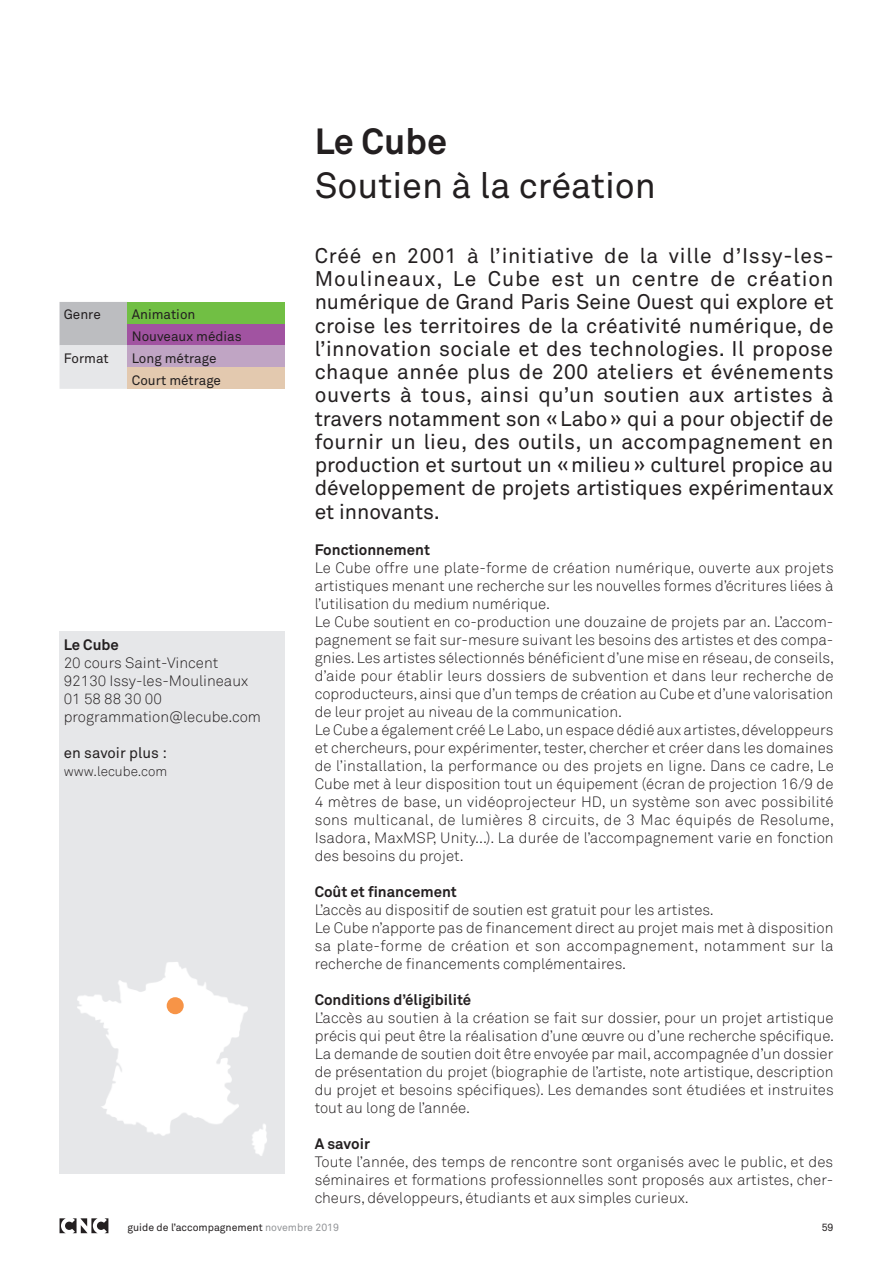
<style>
.page{position:relative;width:893px;height:1263px;background:#fff}
.page>*{position:absolute;margin:0;border:0;box-sizing:border-box;transform-origin:0 0}
.t1{font:36px "Akkurat";color:#231f20}
.t2{font:700 36px "Akkurat";color:#231f20}
.CHAPO{font:21px/23.2px "Akkurat";color:#231f20;text-align:justify}
.TEXTE{font:300 15px/18px "Akkurat";color:#231f20;text-align:justify}
.TEXTE-2{font:700 15px "Akkurat";color:#231f20}
.t3{font:15px "Akkurat";color:#231f20}
.t4{font:13.5px "Akkurat";color:#231f20}
.t5{font:300 13.5px "Akkurat";color:#231f20}
.t6{font:10.5px "Akkurat";color:#231f20}
.s1{color:#939598}
</style>
<div class="page">
<svg style="left:60px;top:1218px;width:48px;height:15px"></svg>
<div style="left:60px;top:631px;width:225px;height:543px;background:#e6e7e9"></div>
<div style="left:128px;top:302px;width:157px;height:22px;background:#71bf44"></div>
<div style="left:128px;top:324px;width:157px;height:21px;background:#a153a1"></div>
<svg style="left:60px;top:302px;width:68px;height:87px;background:#d0d1d3"></svg>
<div style="left:128px;top:345px;width:157px;height:22px;background:#c0a5c4"></div>
<div style="left:128px;top:367px;width:157px;height:22px;background:#e3c9af"></div>
<img style="left:77px;top:962px;width:190px;height:194px">
<div style="left:167px;top:997px;width:17px;height:17px;background:#f79447;border-radius:50%"></div>
<p class="t4" style="left:64px;top:307px;width:39px">Genre</p>
<p class="t4" style="left:132px;top:307px;width:65px">Animation</p>
<p class="t4" style="left:132px;top:328px;width:111px">Nouveaux médias</p>
<p class="t4" style="left:64px;top:350px;width:47px">Format</p>
<p class="t4" style="left:132px;top:350px;width:86px">Long métrage</p>
<p class="t4" style="left:132px;top:372px;width:91px">Court métrage</p>
<p class="TEXTE-2" style="left:64px;top:636px;width:57px">Le Cube</p>
<p class="TEXTE" style="left:64px;top:654px;width:156px">20 cours Saint-Vincent</p>
<p class="TEXTE" style="left:64px;top:672px;width:186px">92130 Issy-les-Moulineaux</p>
<p class="TEXTE" style="left:64px;top:690px;width:100px">01 58 88 30 00</p>
<p class="TEXTE" style="left:64px;top:708px;width:199px">programmation@lecube.com</p>
<p class="t3" style="left:64px;top:744px;width:105px">en savoir plus :</p>
<p class="t5" style="left:64px;top:764px;width:105px">www.lecube.com</p>
<p class="t2" style="left:315px;top:119px;width:134px">Le Cube</p>
<p class="t1" style="left:315px;top:164px;width:343px">Soutien à la création</p>
<p class="CHAPO" style="left:315px;top:245px;width:521px">Créé en 2001 à l’initiative de la ville d’Issy-les-Moulineaux, Le Cube est un centre de création numérique de Grand Paris Seine Ouest qui explore et croise les territoires de la créativité numérique, de l’innovation sociale et des technologies. Il propose chaque année plus de 200 ateliers et événements ouverts à tous, ainsi qu’un soutien aux artistes à travers notamment son «Labo» qui a pour objectif de fournir un lieu, des outils, un accompagnement en production et surtout un «milieu» culturel propice au développement de projets artistiques expérimentaux et innovants.</p>
<p class="TEXTE-2" style="left:315px;top:540px;width:117px">Fonctionnement</p>
<p class="TEXTE" style="left:315px;top:559px;width:520px">Le Cube offre une plate-forme de création numérique, ouverte aux projets artistiques menant une recherche sur les nouvelles formes d’écritures liées à l’utilisation du medium numérique.</p>
<p class="TEXTE" style="left:315px;top:613px;width:521px">Le Cube soutient en co-production une douzaine de projets par an. L’accom&shy;pagnement se fait sur-mesure suivant les besoins des artistes et des compa&shy;gnies. Les artistes sélectionnés bénéficient d’une mise en réseau, de conseils, d’aide pour établir leurs dossiers de subvention et dans leur recherche de coproducteurs, ainsi que d’un temps de création au Cube et d’une valorisation de leur projet au niveau de la communication.</p>
<p class="TEXTE" style="left:315px;top:721px;width:521px">Le Cube a également créé Le Labo, un espace dédié aux artistes, développeurs et chercheurs, pour expérimenter, tester, chercher et créer dans les domaines de l’installation, la performance ou des projets en ligne. Dans ce cadre, Le Cube met à leur disposition tout un équipement (écran de projection 16/9 de 4 mètres de base, un vidéoprojecteur HD, un système son avec possibilité sons multicanal, de lumières 8 circuits, de 3 Mac équipés de Resolume, Isadora, MaxMSP, Unity...). La durée de l’accompagnement varie en fonction des besoins du projet.</p>
<p class="TEXTE-2" style="left:315px;top:882px;width:144px">Coût et financement</p>
<p class="TEXTE" style="left:315px;top:901px;width:401px">L’accès au dispositif de soutien est gratuit pour les artistes.</p>
<p class="TEXTE" style="left:315px;top:919px;width:520px">Le Cube n’apporte pas de financement direct au projet mais met à disposition sa plate-forme de création et son accompagnement, notamment sur la recherche de financements complémentaires.</p>
<p class="TEXTE-2" style="left:315px;top:990px;width:158px">Conditions d’éligibilité</p>
<p class="TEXTE" style="left:315px;top:1009px;width:521px">L’accès au soutien à la création se fait sur dossier, pour un projet artistique précis qui peut être la réalisation d’une œuvre ou d’une recherche spécifique.<br>La demande de soutien doit être envoyée par mail, accompagnée d’un dossier de présentation du projet (biographie de l’artiste, note artistique, description du projet et besoins spécifiques). Les demandes sont étudiées et instruites tout au long de l’année.</p>
<p class="TEXTE-2" style="left:315px;top:1134px;width:57px">A savoir</p>
<p class="TEXTE" style="left:315px;top:1153px;width:520px">Toute l’année, des temps de rencontre sont organisés avec le public, et des séminaires et formations professionnelles sont proposés aux artistes, cher&shy;cheurs, développeurs, étudiants et aux simples curieux.</p>
<p class="t6" style="left:128px;top:1221px;width:213px">guide de l’accompagnement <span class="s1">novembre 2019</span></p>
<p class="t6" style="left:822px;top:1221px;width:13px">59</p>
</div>
